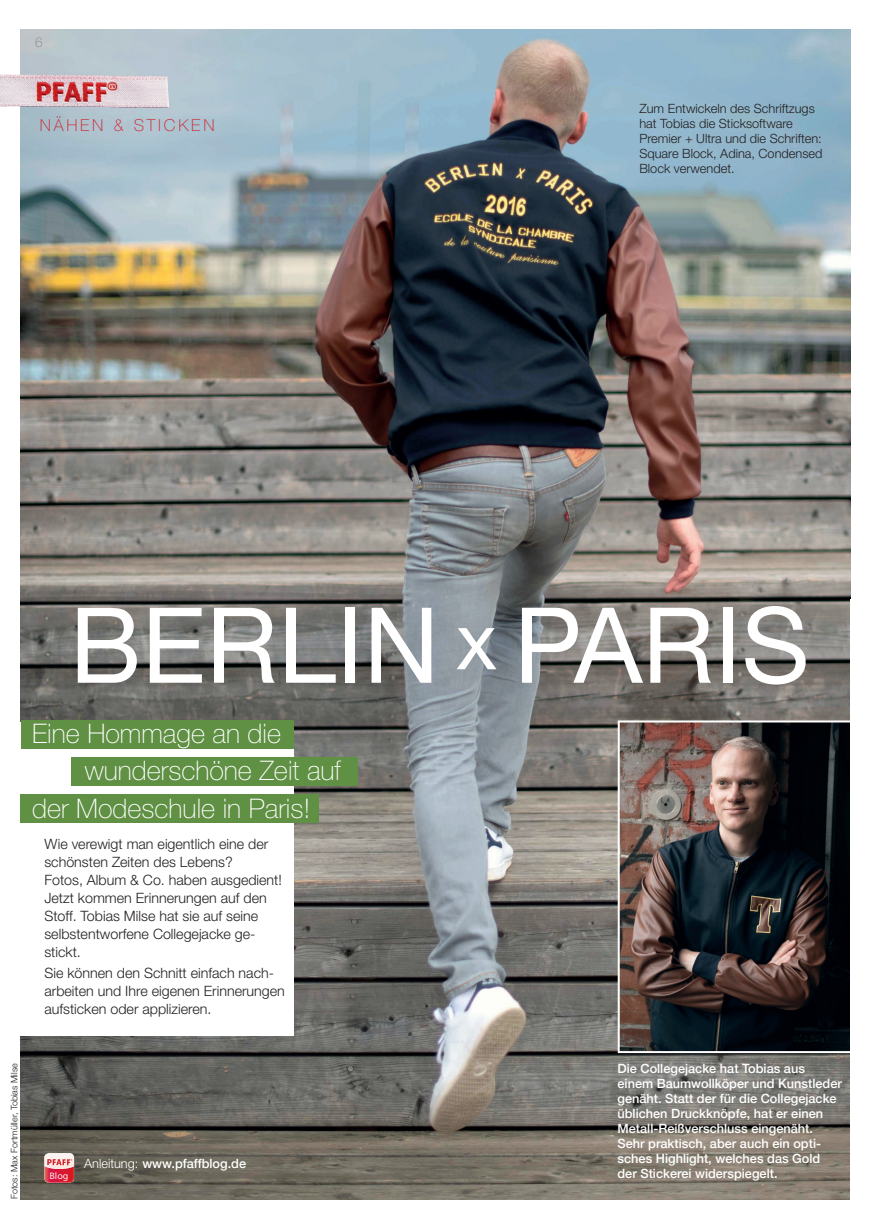
<style>
.page{position:relative;width:883px;height:1232px;background:#fff}
.page>*{position:absolute;margin:0;border:0;box-sizing:border-box;transform-origin:0 0}
.t1{font:105px "Helvetica Neue LT Pro";color:#fff}
.t2{font:100 27px "Helvetica Neue LT Pro";color:#fff}
.t3{font:100 16.5px "Helvetica Neue LT Pro";letter-spacing:.17em;color:#d1232a}
.t4{font:300 14.25px/18px "Helvetica Neue CE";color:#231f20}
.t5{font:100 13.5px "Helvetica Neue LT Pro";color:#808285}
.t6{font:500 12.75px/15px "Helvetica Neue";color:#fff}
.t7{font:300 12.75px/15px "Helvetica Neue CE";color:#231f20}
.t8{font:9.15px "Frutiger Neue LT Com";color:#fff}
.t9{font:300 9px "Helvetica Neue CE";color:#231f20}
.s1{font-size:79.5px}
.s2{font-family:"Helvetica Neue CE";font-weight:300}
</style>
<div class="page">
<img style="left:21px;top:29px;width:829px;height:1170px">
<img style="left:0;top:75px;width:169px;height:33px">
<div style="left:8px;top:722px;width:285px;height:313px;background:#fff"></div>
<img style="left:620px;top:723px;width:230px;height:327px">
<div style="left:617px;top:720px;width:254px;height:333px;border:2px solid #fff"></div>
<div style="left:21px;top:720px;width:272px;height:28px;background:#5f9043"></div>
<div style="left:71px;top:757px;width:286px;height:28px;background:#5f9043"></div>
<div style="left:21px;top:794px;width:298px;height:28px;background:#5f9043"></div>
<div style="left:850px;top:599px;width:21px;height:621px;background:#fff"></div>
<svg style="left:44px;top:1153px;width:30px;height:29px"></svg>
<p class="t5" style="left:35px;top:35px;width:9px">6</p>
<p class="t3" style="left:40px;top:115px;width:176px">NÄHEN &amp; STICKEN</p>
<p class="t7" style="left:639px;top:101px;width:184px">Zum Entwickeln des Schriftzugs hat Tobias die Sticksoftware<br>Premier + Ultra und die Schriften:<br>Square Block, Adina, Condensed<br>Block verwendet.</p>
<h1 class="t1" style="left:70px;top:580px;width:741px">BERLIN <span class="s1">x</span> PARIS</h1>
<h2 class="t2" style="left:32px;top:717px;width:250px">Eine Hommage an die</h2>
<h2 class="t2" style="left:85px;top:754px;width:258px">wunderschöne Zeit auf</h2>
<h2 class="t2" style="left:32px;top:792px;width:280px">der Modeschule in Paris!</h2>
<p class="t4" style="left:44px;top:835px;width:239px">Wie verewigt man eigentlich eine der schönsten Zeiten des Lebens?<br>Fotos, Album &amp; Co. haben ausgedient!<br>Jetzt kommen Erinnerungen auf den<br>Stoff. Tobias Milse hat sie auf seine selbstentworfene Collegejacke ge&shy;stickt.</p>
<p class="t4" style="left:44px;top:964px;width:242px">Sie können den Schnitt einfach nach&shy;arbeiten und Ihre eigenen Erinnerungen aufsticken oder applizieren.</p>
<p class="t9" style="left:9px;top:1199px;width:137px;rotate:-90deg">Fotos: Max Fortmüller, Tobias Milse</p>
<p class="t8" style="left:49px;top:1169px;width:21px">Blog</p>
<p class="t6" style="left:84px;top:1155px;width:163px"><span class="s2">Anleitung:</span> www.pfaffblog.de</p>
<p class="t6" style="left:617px;top:1060px;width:226px">Die Collegejacke hat Tobias aus einem Baumwollköper und Kunstleder genäht. Statt der für die Collegejacke üblichen Druckknöpfe, hat er einen Metall-Reißverschluss eingenäht.<br>Sehr praktisch, aber auch ein opti&shy;sches Highlight, welches das Gold der Stickerei widerspiegelt.</p>
</div>
